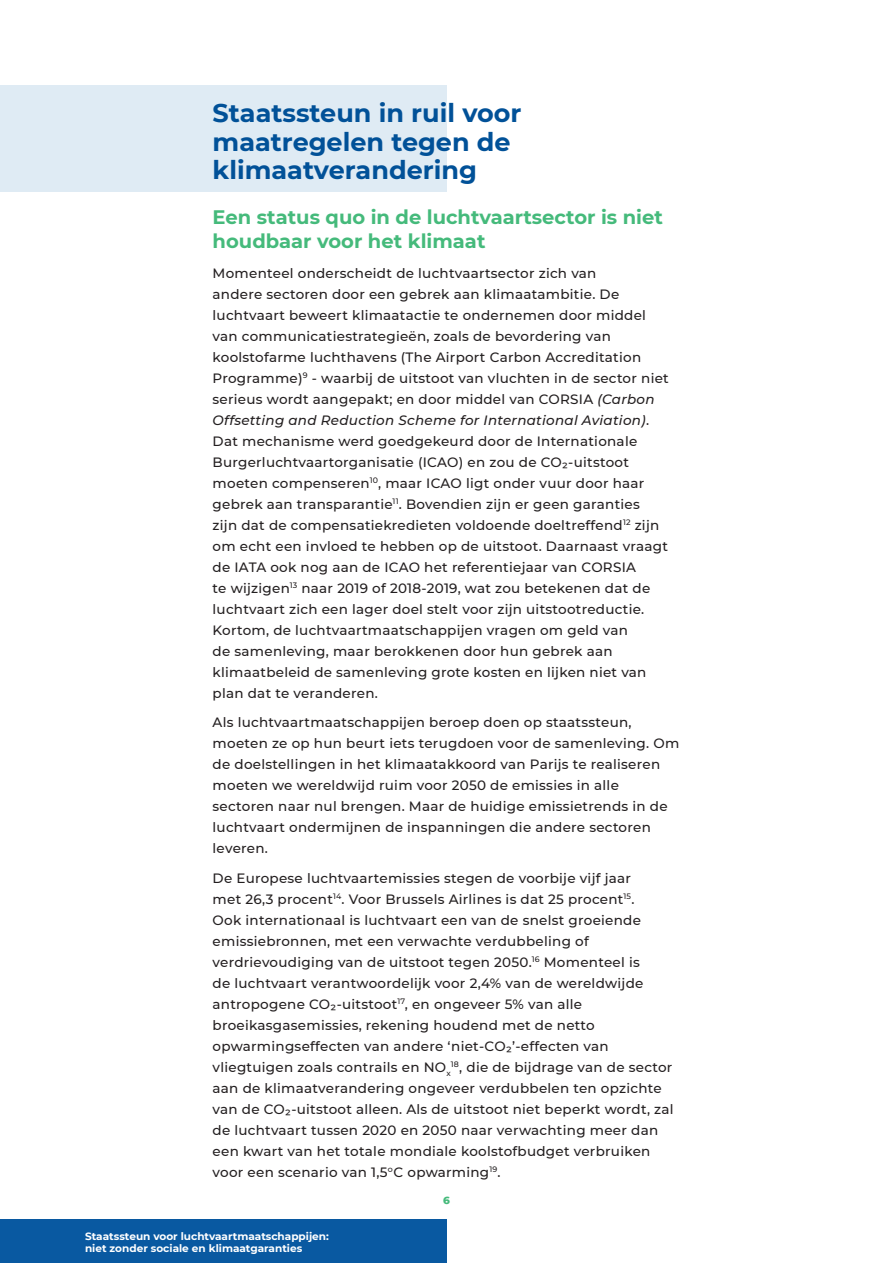
<style>
.page{position:relative;width:893px;height:1263px;background:#fff}
.page>*{position:absolute;margin:0;border:0;box-sizing:border-box;transform-origin:0 0}
.t1{font:700 25.5px/28.5px "Montserrat";color:#015198}
.t2{font:700 19.5px/24px "Montserrat";color:#45ba7b}
.t3{font:500 13.5px/21px "Montserrat";letter-spacing:.02em;color:#231f20}
.t4{font:700 10.5px/12px "Montserrat";color:#fff}
.t5{font:800 10.5px "Montserrat";color:#45ba7b}
.s1{font-style:italic}
</style>
<div class="page">
<div style="left:0;top:1219px;width:446px;height:44px;background:#0959a1"></div>
<div style="left:0;top:85px;width:446px;height:106px;background:#dfebf4"></div>
<h1 class="t1" style="left:213px;top:97px;width:310px">Staatssteun in ruil voor maatregelen tegen de klimaatverandering</h1>
<h2 class="t2" style="left:213px;top:204px;width:452px">Een status quo in de luchtvaartsector is niet houdbaar voor het klimaat</h2>
<p class="t3" style="left:213px;top:262px;width:458px">Momenteel onderscheidt de luchtvaartsector zich van<br>andere sectoren door een gebrek aan klimaatambitie. De luchtvaart beweert klimaatactie te ondernemen door middel van communicatiestrategieën, zoals de bevordering van koolstofarme luchthavens (The Airport Carbon Accreditation Programme)<sup>9</sup> - waarbij de uitstoot van vluchten in de sector niet serieus wordt aangepakt; en door middel van CORSIA <span class="s1">(Carbon Offsetting and Reduction Scheme for International Aviation)</span>.<br>Dat mechanisme werd goedgekeurd door de Internationale Burgerluchtvaartorganisatie (ICAO) en zou de CO2-uitstoot moeten compenseren<sup>10</sup>, maar ICAO ligt onder vuur door haar gebrek aan transparantie<sup>11</sup>. Bovendien zijn er geen garanties<br>zijn dat de compensatiekredieten voldoende doeltreffend<sup>12</sup> zijn om echt een invloed te hebben op de uitstoot. Daarnaast vraagt de IATA ook nog aan de ICAO het referentiejaar van CORSIA<br>te wijzigen<sup>13</sup> naar 2019 of 2018-2019, wat zou betekenen dat de luchtvaart zich een lager doel stelt voor zijn uitstootreductie.<br>Kortom, de luchtvaartmaatschappijen vragen om geld van<br>de samenleving, maar berokkenen door hun gebrek aan klimaatbeleid de samenleving grote kosten en lijken niet van plan dat te veranderen.</p>
<p class="t3" style="left:213px;top:711px;width:468px">Als luchtvaartmaatschappijen beroep doen op staatssteun, moeten ze op hun beurt iets terugdoen voor de samenleving. Om de doelstellingen in het klimaatakkoord van Parijs te realiseren moeten we wereldwijd ruim voor 2050 de emissies in alle sectoren naar nul brengen. Maar de huidige emissietrends in de luchtvaart ondermijnen de inspanningen die andere sectoren leveren.</p>
<p class="t3" style="left:213px;top:867px;width:463px">De Europese luchtvaartemissies stegen de voorbije vijf jaar<br>met 26,3 procent<sup>14</sup>. Voor Brussels Airlines is dat 25 procent<sup>15</sup>.<br>Ook internationaal is luchtvaart een van de snelst groeiende emissiebronnen, met een verwachte verdubbeling of verdrievoudiging van de uitstoot tegen 2050.<sup>16</sup> Momenteel is<br>de luchtvaart verantwoordelijk voor 2,4% van de wereldwijde antropogene CO2-uitstoot<sup>17</sup>, en ongeveer 5% van alle broeikasgasemissies, rekening houdend met de netto opwarmingseffecten van andere ‘niet-CO2’-effecten van vliegtuigen zoals contrails en NO<sub>x</sub><sup>18</sup>, die de bijdrage van de sector aan de klimaatverandering ongeveer verdubbelen ten opzichte van de CO2-uitstoot alleen. Als de uitstoot niet beperkt wordt, zal de luchtvaart tussen 2020 en 2050 naar verwachting meer dan een kwart van het totale mondiale koolstofbudget verbruiken voor een scenario van 1,5°C opwarming<sup>19</sup>.</p>
<p class="t4" style="left:85px;top:1230px;width:245px">Staatssteun voor luchtvaartmaatschappijen: niet zonder sociale en klimaatgaranties</p>
<p class="t5" style="left:443px;top:1193px;width:8px">6</p>
</div>
